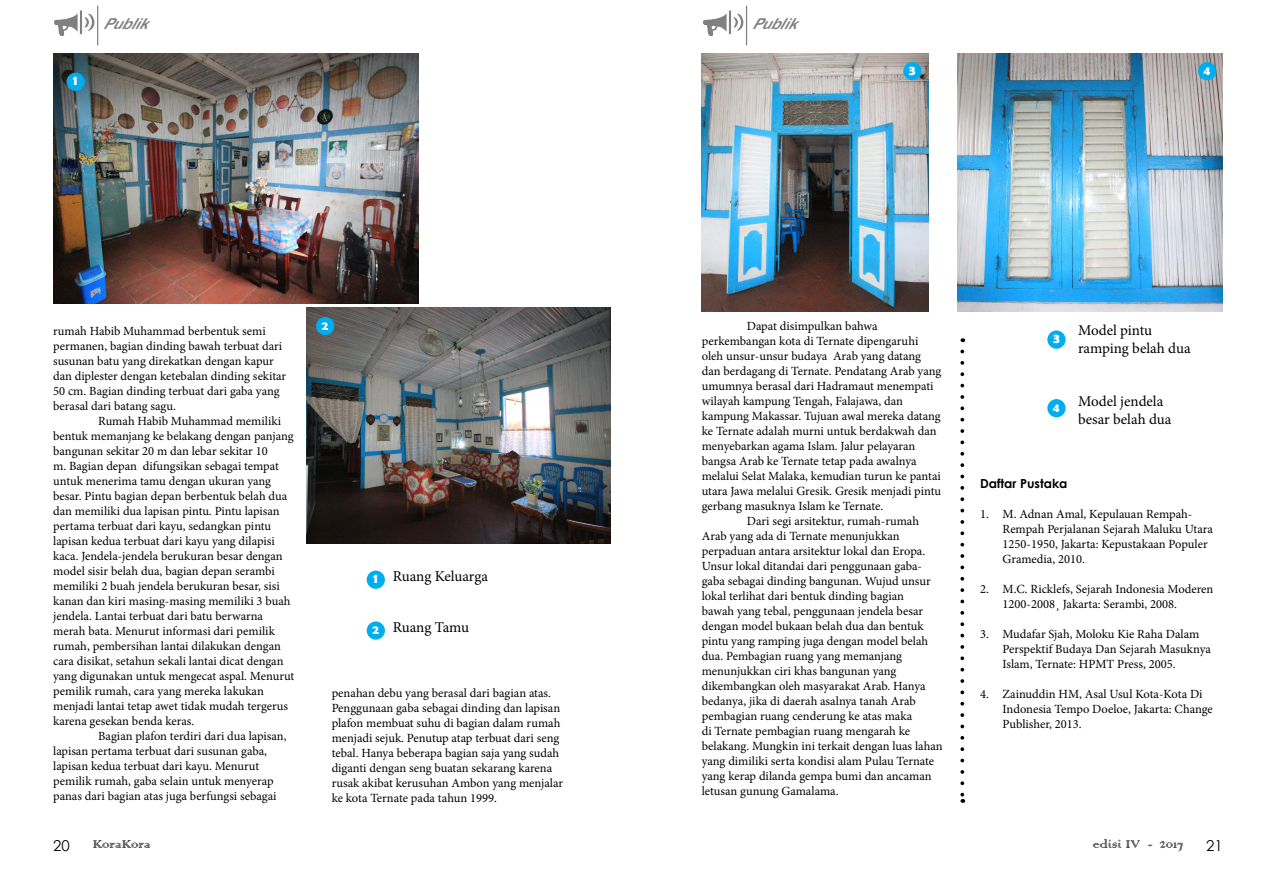
<style>
.page{position:relative;width:1276px;height:886px;background:#fff}
.page>*{position:absolute;margin:0;border:0;box-sizing:border-box;transform-origin:0 0}
.t1{font:15px/18px "Minion Pro";letter-spacing:-.005em;color:#000}
.t2{font:15px "Colonna";color:#000101}
.t3{font:italic 15px "Arial Rounded MT Bold";color:#000}
.t4{font:15px "Century Gothic";color:#000}
.t5{font:700 13.75px "Berlin Sans FB Demi";color:#fff}
.t6{font:12.5px/15px "Minion Pro";color:#000}
.t7{font:700 12.5px "Century Gothic";color:#000}
.t8{font:700 12.5px "Berlin Sans FB Demi";color:#fff}
</style>
<div class="page">
<hr style="left:97px;top:6px;width:1px;height:39px;background:#000">
<img style="left:54px;top:10px;width:41px;height:26px">
<hr style="left:746px;top:6px;width:1px;height:39px;background:#000">
<img style="left:703px;top:10px;width:41px;height:26px">
<img style="left:53px;top:53px;width:365px;height:250px">
<img style="left:306px;top:308px;width:304px;height:236px">
<img style="left:702px;top:53px;width:226px;height:259px">
<img style="left:957px;top:53px;width:265px;height:259px">
<svg style="left:960px;top:351px;width:4px;height:452px"></svg>
<div style="left:316px;top:317px;width:18px;height:18px;background:#00aeef;border-radius:50%"></div>
<div style="left:66px;top:73px;width:19px;height:18px;background:#00aeef;border-radius:50%"></div>
<div style="left:367px;top:621px;width:18px;height:19px;background:#00aeef;border-radius:50%"></div>
<div style="left:367px;top:570px;width:18px;height:19px;background:#00aeef;border-radius:50%"></div>
<div style="left:1047px;top:399px;width:18px;height:18px;background:#00aeef;border-radius:50%"></div>
<div style="left:1047px;top:330px;width:18px;height:19px;background:#00aeef;border-radius:50%"></div>
<div style="left:1198px;top:62px;width:18px;height:18px;background:#00aeef;border-radius:50%"></div>
<div style="left:903px;top:62px;width:18px;height:18px;background:#00aeef;border-radius:50%"></div>
<p class="t5" style="left:73px;top:73px;width:6px">1</p>
<p class="t3" style="left:102px;top:15px;width:56px">Publik</p>
<p class="t3" style="left:751px;top:15px;width:56px">Publik</p>
<p class="t5" style="left:909px;top:62px;width:8px">3</p>
<p class="t8" style="left:1203px;top:63px;width:8px">4</p>
<p class="t6" style="left:53px;top:324px;width:235px">rumah Habib Muhammad berbentuk semi permanen, bagian dinding bawah terbuat dari susunan batu yang direkatkan dengan kapur dan diplester dengan ketebalan dinding sekitar 50 cm. Bagian dinding terbuat dari gaba yang berasal dari batang sagu.</p>
<p class="t6" style="left:53px;top:414px;width:243px;text-indent:45px">Rumah Habib Muhammad memiliki bentuk memanjang ke belakang dengan panjang bangunan sekitar 20 m dan lebar sekitar 10<br>m. Bagian depan difungsikan sebagai tempat untuk menerima tamu dengan ukuran yang besar. Pintu bagian depan berbentuk belah dua dan memiliki dua lapisan pintu. Pintu lapisan pertama terbuat dari kayu, sedangkan pintu lapisan kedua terbuat dari kayu yang dilapisi kaca. Jendela-jendela berukuran besar dengan model sisir belah dua, bagian depan serambi memiliki 2 buah jendela berukuran besar, sisi kanan dan kiri masing-masing memiliki 3 buah jendela. Lantai terbuat dari batu berwarna merah bata. Menurut informasi dari pemilik rumah, pembersihan lantai dilakukan dengan cara disikat, setahun sekali lantai dicat dengan yang digunakan untuk mengecat aspal. Menurut pemilik rumah, cara yang mereka lakukan menjadi lantai tetap awet tidak mudah tergerus karena gesekan benda keras.</p>
<p class="t6" style="left:53px;top:729px;width:235px;text-indent:45px">Bagian plafon terdiri dari dua lapisan, lapisan pertama terbuat dari susunan gaba, lapisan kedua terbuat dari kayu. Menurut pemilik rumah, gaba selain untuk menyerap panas dari bagian atas juga berfungsi sebagai</p>
<p class="t8" style="left:322px;top:318px;width:8px">2</p>
<p class="t5" style="left:373px;top:570px;width:6px">1</p>
<p class="t8" style="left:372px;top:623px;width:8px">2</p>
<p class="t1" style="left:393px;top:568px;width:97px">Ruang Keluarga</p>
<p class="t1" style="left:393px;top:619px;width:78px">Ruang Tamu</p>
<p class="t6" style="left:332px;top:685px;width:233px">penahan debu yang berasal dari bagian atas.<br>Penggunaan gaba sebagai dinding dan lapisan plafon membuat suhu di bagian dalam rumah menjadi sejuk. Penutup atap terbuat dari seng tebal. Hanya beberapa bagian saja yang sudah diganti dengan seng buatan sekarang karena rusak akibat kerusuhan Ambon yang menjalar ke kota Ternate pada tahun 1999.</p>
<p class="t6" style="left:747px;top:318px;width:132px">Dapat disimpulkan bahwa</p>
<p class="t6" style="left:702px;top:333px;width:218px">perkembangan kota di Ternate dipengaruhi</p>
<p class="t6" style="left:702px;top:348px;width:221px">oleh unsur-unsur budaya Arab yang datang</p>
<p class="t6" style="left:702px;top:363px;width:241px">dan berdagang di Ternate. Pendatang Arab yang</p>
<p class="t6" style="left:702px;top:378px;width:233px">umumnya berasal dari Hadramaut menempati</p>
<p class="t6" style="left:702px;top:393px;width:203px">wilayah kampung Tengah, Falajawa, dan</p>
<p class="t6" style="left:702px;top:408px;width:240px">kampung Makassar. Tujuan awal mereka datang</p>
<p class="t6" style="left:702px;top:423px;width:236px">ke Ternate adalah murni untuk berdakwah dan</p>
<p class="t6" style="left:702px;top:438px;width:215px">menyebarkan agama Islam. Jalur pelayaran</p>
<p class="t6" style="left:702px;top:453px;width:216px">bangsa Arab ke Ternate tetap pada awalnya</p>
<p class="t6" style="left:702px;top:468px;width:241px">melalui Selat Malaka, kemudian turun ke pantai</p>
<p class="t6" style="left:702px;top:483px;width:241px">utara Jawa melalui Gresik. Gresik menjadi pintu</p>
<p class="t6" style="left:702px;top:498px;width:183px">gerbang masuknya Islam ke Ternate.</p>
<p class="t6" style="left:747px;top:513px;width:174px">Dari segi arsitektur, rumah-rumah</p>
<p class="t6" style="left:702px;top:528px;width:199px">Arab yang ada di Ternate menunjukkan</p>
<p class="t6" style="left:702px;top:543px;width:225px">perpaduan antara arsitektur lokal dan Eropa.</p>
<p class="t6" style="left:702px;top:558px;width:222px">Unsur lokal ditandai dari penggunaan gaba-</p>
<p class="t6" style="left:702px;top:573px;width:230px">gaba sebagai dinding bangunan. Wujud unsur</p>
<p class="t6" style="left:702px;top:588px;width:204px">lokal terlihat dari bentuk dinding bagian</p>
<p class="t6" style="left:702px;top:603px;width:223px">bawah yang tebal, penggunaan jendela besar</p>
<p class="t6" style="left:702px;top:618px;width:223px">dengan model bukaan belah dua dan bentuk</p>
<p class="t6" style="left:702px;top:633px;width:228px">pintu yang ramping juga dengan model belah</p>
<p class="t6" style="left:702px;top:648px;width:202px">dua. Pembagian ruang yang memanjang</p>
<p class="t6" style="left:702px;top:663px;width:196px">menunjukkan ciri khas bangunan yang</p>
<p class="t6" style="left:702px;top:678px;width:225px">dikembangkan oleh masyarakat Arab. Hanya</p>
<p class="t6" style="left:702px;top:693px;width:215px">bedanya, jika di daerah asalnya tanah Arab</p>
<p class="t6" style="left:702px;top:708px;width:212px">pembagian ruang cenderung ke atas maka</p>
<p class="t6" style="left:702px;top:723px;width:210px">di Ternate pembagian ruang mengarah ke</p>
<p class="t6" style="left:702px;top:738px;width:242px">belakang. Mungkin ini terkait dengan luas lahan</p>
<p class="t6" style="left:702px;top:753px;width:234px">yang dimiliki serta kondisi alam Pulau Ternate</p>
<p class="t6" style="left:702px;top:768px;width:231px">yang kerap dilanda gempa bumi dan ancaman</p>
<p class="t6" style="left:702px;top:783px;width:138px">letusan gunung Gamalama.</p>
<p class="t5" style="left:1053px;top:330px;width:8px">3</p>
<p class="t8" style="left:1053px;top:400px;width:8px">4</p>
<p class="t1" style="left:1078px;top:321px;width:114px">Model pintu ramping belah dua</p>
<p class="t1" style="left:1078px;top:392px;width:95px">Model jendela besar belah dua</p>
<p class="t7" style="left:980px;top:474px;width:89px">Daftar Pustaka</p>
<p class="t6" style="left:1002px;top:506px;width:212px;text-indent:-22px">1. M. Adnan Amal, Kepulauan Rempah-Rempah Perjalanan Sejarah Maluku Utara 1250-1950, Jakarta: Kepustakaan Populer Gramedia, 2010.</p>
<p class="t6" style="left:1002px;top:581px;width:212px;text-indent:-22px">2. M.C. Ricklefs, Sejarah Indonesia Moderen<br>1200-2008¸ Jakarta: Serambi, 2008.</p>
<p class="t6" style="left:1002px;top:626px;width:210px;text-indent:-22px">3. Mudafar Sjah, Moloku Kie Raha Dalam<br>Perspektif Budaya Dan Sejarah Masuknya<br>Islam, Ternate: HPMT Press, 2005.</p>
<p class="t6" style="left:1002px;top:686px;width:212px;text-indent:-22px">4. Zainuddin HM, Asal Usul Kota-Kota Di<br>Indonesia Tempo Doeloe, Jakarta: Change<br>Publisher, 2013.</p>
<p class="t4" style="left:53px;top:835px;width:18px">20</p>
<p class="t2" style="left:93px;top:834px;width:59px">KoraKora</p>
<p class="t2" style="left:1092px;top:834px;width:92px">edisi IV - 2017</p>
<p class="t4" style="left:1206px;top:835px;width:18px">21</p>
</div>
